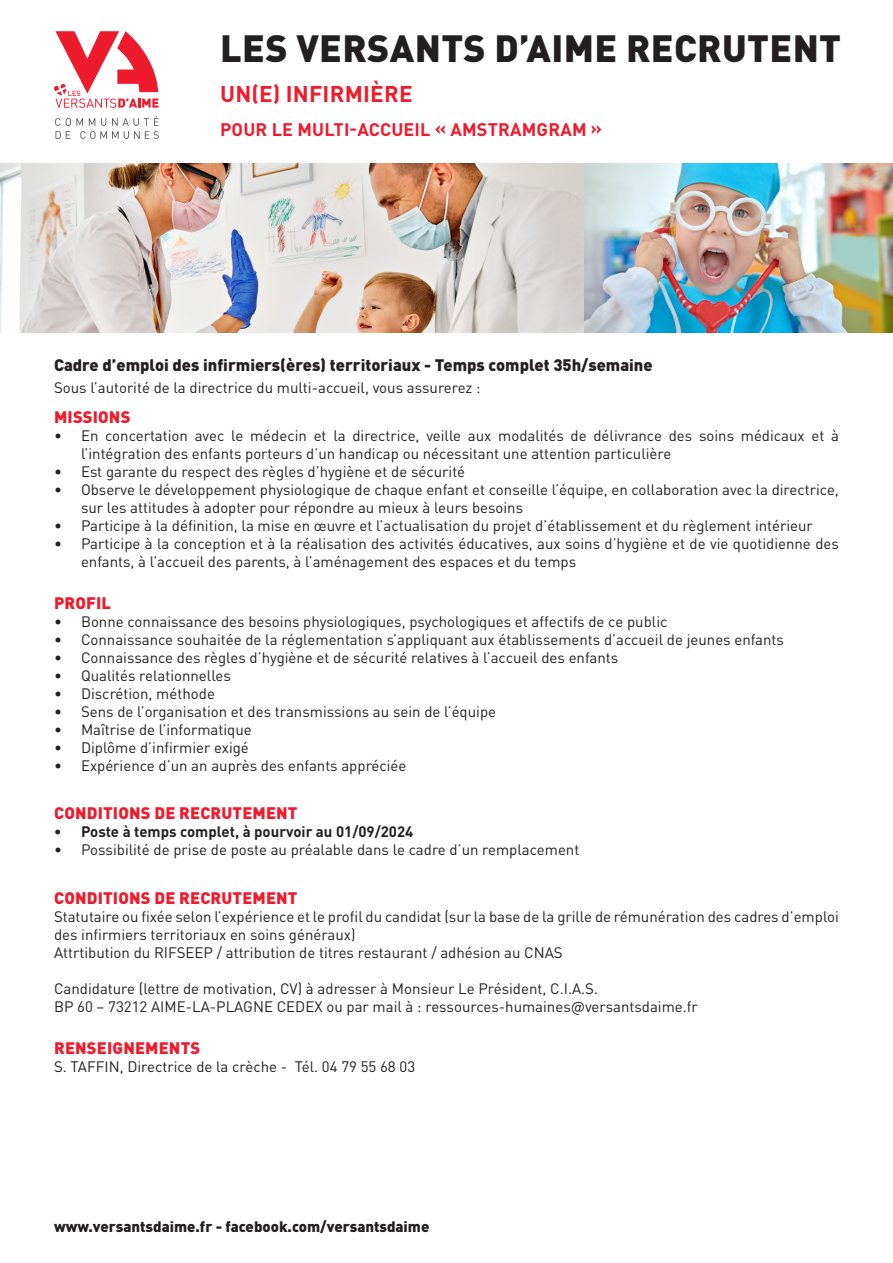
<style>
.page{position:relative;width:893px;height:1263px;background:#fff}
.page>*{position:absolute;margin:0;border:0;box-sizing:border-box;transform-origin:0 0}
.t1{font:900 37.5px "DINOT";letter-spacing:.01em;color:#231f20}
.t2{font:700 22.5px "DINOT";letter-spacing:.01em;color:#ee1b2d}
.t3{font:700 18px "DINOT";letter-spacing:.01em;color:#ee1b2d}
.t4{font:900 16.5px "DINOT";letter-spacing:.01em;color:#ee1b2d}
.t5{font:900 16.5px "DINOT";color:#231f20}
.t6{font:15px/18px "DINOT";color:#231f20}
.t7{font:900 15px "DINOT";color:#231f20}
.t8{font:700 15px "DINOT";color:#231f20}
</style>
<div class="page">
<svg style="left:54px;top:31px;width:105px;height:77px"></svg>
<svg style="left:55px;top:116px;width:104px;height:23px"></svg>
<img style="left:0;top:164px;width:585px;height:168px">
<img style="left:585px;top:164px;width:308px;height:168px">
<p class="t1" style="left:220px;top:23px;width:622px">LES VERSANTS D’AIME RECRUTENT</p>
<p class="t2" style="left:220px;top:79px;width:194px">UN(E) INFIRMIÈRE</p>
<p class="t3" style="left:220px;top:118px;width:384px">POUR LE MULTI-ACCUEIL « AMSTRAMGRAM »</p>
<p class="t5" style="left:54px;top:354px;width:600px">Cadre d’emploi des infirmiers(ères) territoriaux - Temps complet 35h/semaine</p>
<p class="t6" style="left:54px;top:378px;width:428px">Sous l’autorité de la directrice du multi-accueil, vous assurerez :</p>
<p class="t4" style="left:54px;top:406px;width:78px">MISSIONS</p>
<p class="t6" style="left:81px;top:427px;width:759px;text-indent:-27px">• En concertation avec le médecin et la directrice, veille aux modalités de délivrance des soins médicaux et à l’intégration des enfants porteurs d’un handicap ou nécessitant une attention particulière</p>
<p class="t6" style="left:54px;top:463px;width:413px">• Est garante du respect des règles d’hygiène et de sécurité</p>
<p class="t6" style="left:81px;top:481px;width:759px;text-indent:-27px">• Observe le développement physiologique de chaque enfant et conseille l’équipe, en collaboration avec la directrice, sur les attitudes à adopter pour répondre au mieux à leurs besoins</p>
<p class="t6" style="left:54px;top:517px;width:760px">• Participe à la définition, la mise en œuvre et l’actualisation du projet d’établissement et du règlement intérieur</p>
<p class="t6" style="left:81px;top:535px;width:759px;text-indent:-27px">• Participe à la conception et à la réalisation des activités éducatives, aux soins d’hygiène et de vie quotidienne des enfants, à l’accueil des parents, à l’aménagement des espaces et du temps</p>
<p class="t4" style="left:54px;top:592px;width:58px">PROFIL</p>
<p class="t6" style="left:54px;top:613px;width:615px">• Bonne connaissance des besoins physiologiques, psychologiques et affectifs de ce public</p>
<p class="t6" style="left:54px;top:631px;width:731px">• Connaissance souhaitée de la réglementation s’appliquant aux établissements d’accueil de jeunes enfants</p>
<p class="t6" style="left:54px;top:649px;width:566px">• Connaissance des règles d’hygiène et de sécurité relatives à l’accueil des enfants</p>
<p class="t6" style="left:54px;top:667px;width:178px">• Qualités relationnelles</p>
<p class="t6" style="left:54px;top:685px;width:162px">• Discrétion, méthode</p>
<p class="t6" style="left:54px;top:703px;width:444px">• Sens de l’organisation et des transmissions au sein de l’équipe</p>
<p class="t6" style="left:54px;top:721px;width:199px">• Maîtrise de l’informatique</p>
<p class="t6" style="left:54px;top:739px;width:196px">• Diplôme d’infirmier exigé</p>
<p class="t6" style="left:54px;top:757px;width:354px">• Expérience d’un an auprès des enfants appréciée</p>
<p class="t4" style="left:54px;top:802px;width:245px">CONDITIONS DE RECRUTEMENT</p>
<p class="t8" style="left:54px;top:822px;width:361px">• Poste à temps complet, à pourvoir au 01/09/2024</p>
<p class="t6" style="left:54px;top:841px;width:527px">• Possibilité de prise de poste au préalable dans le cadre d’un remplacement</p>
<p class="t4" style="left:54px;top:886px;width:245px">CONDITIONS DE RECRUTEMENT</p>
<p class="t6" style="left:54px;top:907px;width:786px">Statutaire ou fixée selon l’expérience et le profil du candidat (sur la base de la grille de rémunération des cadres d’emploi des infirmiers territoriaux en soins généraux)</p>
<p class="t6" style="left:54px;top:943px;width:510px">Attrtibution du RIFSEEP / attribution de titres restaurant / adhésion au CNAS</p>
<p class="t6" style="left:54px;top:979px;width:546px">Candidature (lettre de motivation, CV) à adresser à Monsieur Le Président, C.I.A.S.</p>
<p class="t6" style="left:54px;top:997px;width:645px">BP 60 – 73212 AIME-LA-PLAGNE CEDEX ou par mail à : ressources-humaines@versantsdaime.fr</p>
<p class="t4" style="left:54px;top:1036px;width:148px">RENSEIGNEMENTS</p>
<p class="t6" style="left:54px;top:1057px;width:363px">S. TAFFIN, Directrice de la crèche - Tél. 04 79 55 68 03</p>
<p class="t7" style="left:54px;top:1217px;width:377px">www.versantsdaime.fr - facebook.com/versantsdaime</p>
</div>
